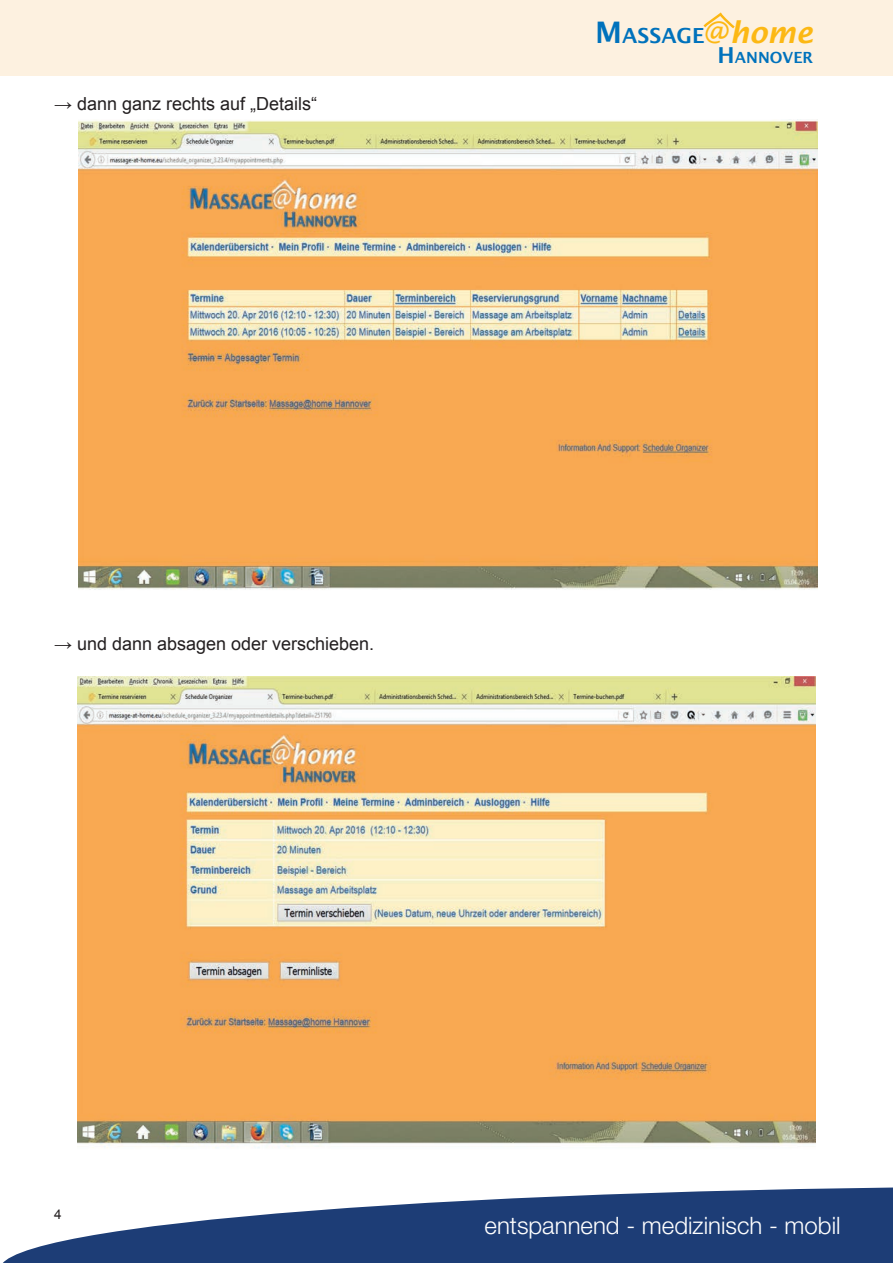
<style>
.page{position:relative;width:893px;height:1263px;background:#fff}
.page>*{position:absolute;margin:0;border:0;box-sizing:border-box;transform-origin:0 0}
.t1{font:300 24px "Helvetica Neue LT Pro";color:#fff}
.t2{font:600 20.85px "Lucida Sans";color:#0072bc}
.t3{font:18px "Arial";color:#231f20}
.t4{font:600 15.45px "Lucida Sans";color:#0072bc}
.t5{font:13.5px "Arial";color:#231f20}
.s1{font-size:29.7px}
.s2{font-size:29.7px;color:#fcb814}
.s3{font-style:italic;font-size:29.7px;color:#fcb814}
.s4{font-size:22.05px}
</style>
<div class="page">
<svg style="left:3px;top:1187px;width:890px;height:76px;fill:#1d3d76"></svg>
<div style="left:0;top:0;width:893px;height:76px;background:#fdf1e0"></div>
<svg style="left:703px;top:12px;width:32px;height:17px"></svg>
<img style="left:79px;top:119px;width:739px;height:471px">
<img style="left:77px;top:676px;width:739px;height:472px">
<p class="t3" style="left:54px;top:92px;width:265px">→ dann ganz rechts auf „Details“</p>
<p class="t3" style="left:54px;top:632px;width:322px">→ und dann absagen oder verschieben.</p>
<p class="t2" style="left:595px;top:24px;width:219px"><span class="s1">M</span>ASSAGE<span class="s2">@</span><span class="s3">home</span></p>
<p class="t4" style="left:718px;top:49px;width:97px"><span class="s4">H</span>ANNOVER</p>
<p class="t5" style="left:54px;top:1205px;width:9px">4</p>
<h1 class="t1" style="left:485px;top:1211px;width:357px">entspannend - medizinisch - mobil</h1>
</div>
